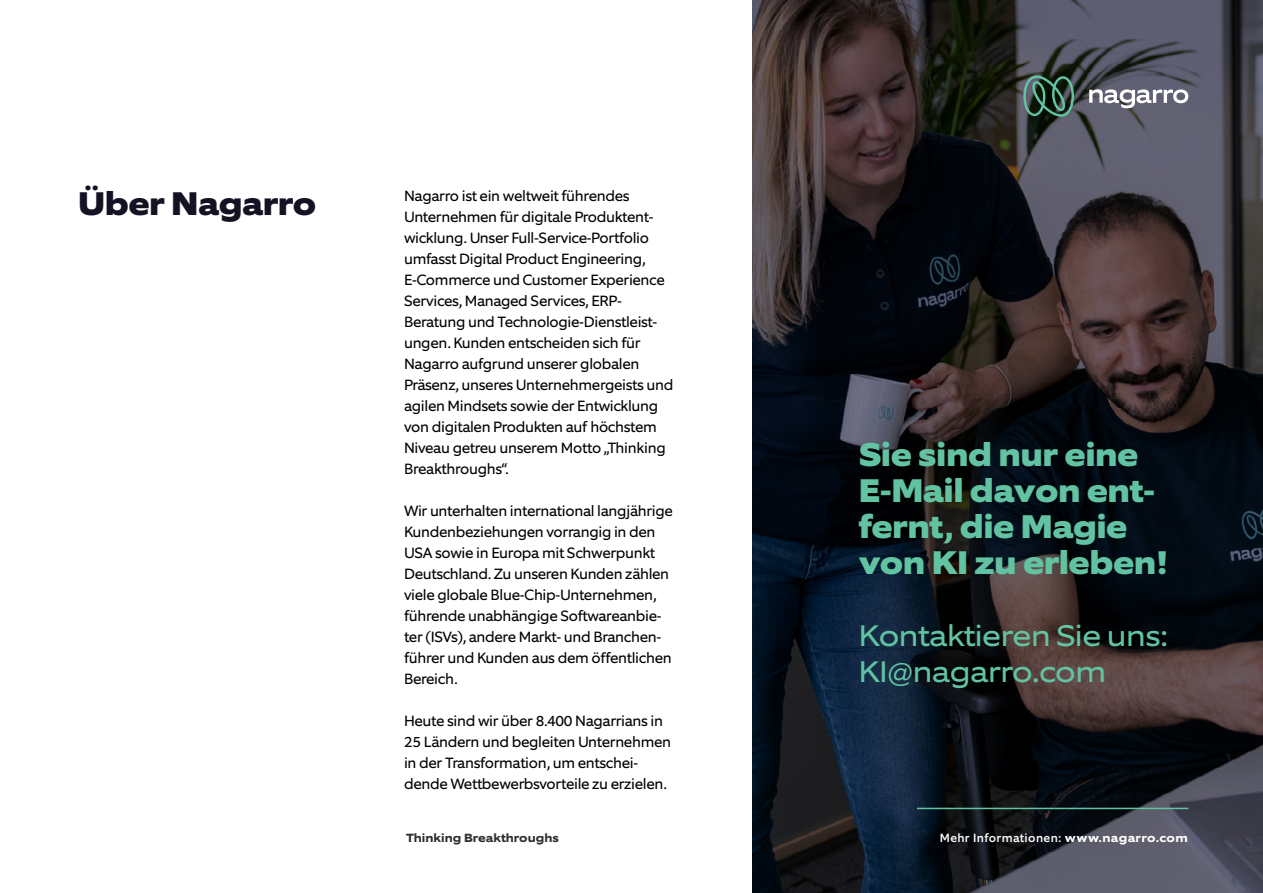
<style>
.page{position:relative;width:1263px;height:893px;background:#fff}
.page>*{position:absolute;margin:0;border:0;box-sizing:border-box;transform-origin:0 0}
.t1{font:800 33px/36px "Equip Extended";letter-spacing:-.015em;color:#62c3a3}
.t2{font:800 33px "Equip Extended";letter-spacing:-.015em;color:#141323}
.t3{font:30px/36px "Equip Extended";letter-spacing:-.015em;color:#62c3a3}
.t4{font:15px/21px "Equip";letter-spacing:-.02em;color:#000}
.t5{font:500 12px "Equip";letter-spacing:.03em;color:#fff}
.t6{font:700 12px "Equip Extended";color:#30302f}
.s1{font-family:"Equip Extended";font-weight:700}
</style>
<div class="page">
<svg style="left:753px;top:0;width:510px;height:893px;background:#25252b"></svg>
<hr style="left:917px;top:808px;width:271px;height:1px;background:#62c3a3">
<svg style="left:1089px;top:89px;width:99px;height:19px"></svg>
<svg style="left:1023px;top:75px;width:51px;height:42px;background:#37594b"></svg>
<h1 class="t2" style="left:78px;top:182px;width:240px">Über Nagarro</h1>
<p class="t4" style="left:404px;top:186px;width:271px">Nagarro ist ein weltweit führendes Unternehmen für digitale Produktent&shy;wicklung. Unser Full-Service-Portfolio umfasst Digital Product Engineering, E-Commerce und Customer Experience Services, Managed Services, ERP-Beratung und Technologie-Dienstleist&shy;ungen. Kunden entscheiden sich für Nagarro aufgrund unserer globalen Präsenz, unseres Unternehmergeists und agilen Mindsets sowie der Entwicklung von digitalen Produkten auf höchstem Niveau getreu unserem Motto „Thinking Breakthroughs“.</p>
<p class="t4" style="left:404px;top:501px;width:270px">Wir unterhalten international langjährige Kundenbeziehungen vorrangig in den USA sowie in Europa mit Schwerpunkt Deutschland. Zu unseren Kunden zählen viele globale Blue-Chip-Unternehmen, führende unabhängige Softwareanbie&shy;ter (ISVs), andere Markt- und Branchen&shy;führer und Kunden aus dem öffentlichen Bereich.</p>
<p class="t4" style="left:404px;top:711px;width:268px">Heute sind wir über 8.400 Nagarrians in 25 Ländern und begleiten Unternehmen in der Transformation, um entschei&shy;dende Wettbewerbsvorteile zu erzielen.</p>
<h1 class="t1" style="left:859px;top:437px;width:311px">Sie sind nur eine<br>E-Mail davon ent&shy;fernt, die Magie von KI zu erleben!</h1>
<h2 class="t3" style="left:859px;top:617px;width:311px">Kontaktieren Sie uns:<br>KI@nagarro.com</h2>
<p class="t6" style="left:406px;top:830px;width:154px">Thinking Breakthroughs</p>
<p class="t5" style="left:940px;top:830px;width:250px">Mehr Informationen: <span class="s1">www.nagarro.com</span></p>
</div>
